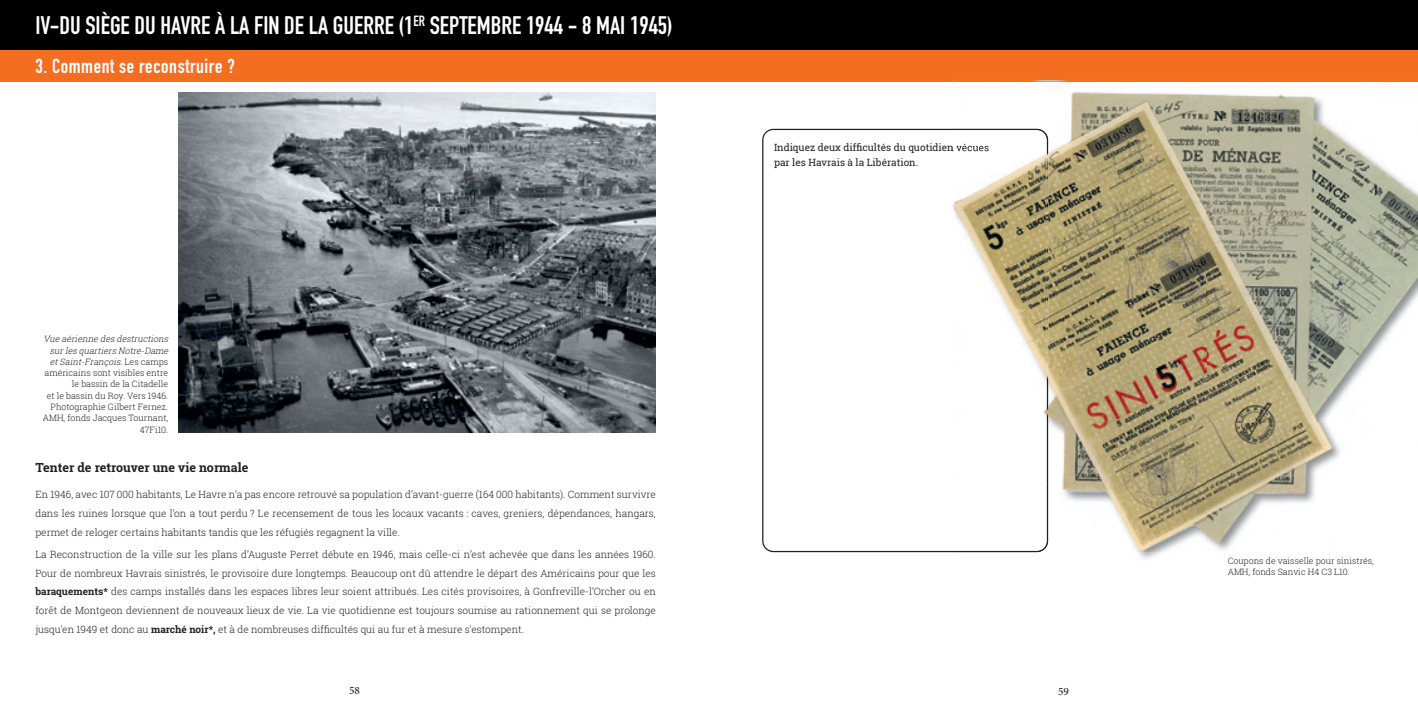
<style>
.page{position:relative;width:1418px;height:709px;background:#fff}
.page>*{position:absolute;margin:0;border:0;box-sizing:border-box;transform-origin:0 0}
.t1{font:700 25px "DIN Condensed";color:#fff}
.t2{font:700 20px "DIN Condensed";letter-spacing:.03em;color:#fff}
.t3{font:700 12.5px "Roboto Slab";color:#231f20}
.t4{font:500 11.25px "Minion Pro";color:#231f20}
.t5{font:300 10px/18.8px "Roboto Slab";color:#231f20;text-align:justify}
.t6{font:10px/15px "Roboto Slab";color:#231f20}
.t7{font:300 8.75px/11.2px "Roboto Slab";color:#231f20;text-align:right}
.s1{font-style:italic}
.s2{font-weight:700}
</style>
<div class="page">
<div style="left:691px;top:39px;width:726px;height:43px;background:#f36e21"></div>
<div style="left:691px;top:0;width:726px;height:50px;background:#000"></div>
<div style="left:0;top:39px;width:726px;height:43px;background:#f36e21"></div>
<div style="left:0;top:0;width:726px;height:50px;background:#000"></div>
<img style="left:179px;top:92px;width:477px;height:340px">
<svg style="left:762px;top:129px;width:190px;height:423px"></svg>
<img style="left:952px;top:80px;width:465px;height:479px">
<img style="left:952px;top:552px;width:85px;height:1px">
<img style="left:952px;top:129px;width:96px;height:423px">
<img style="left:952px;top:143px;width:36px;height:10px">
<h1 class="t1" style="left:35px;top:8px;width:639px">IV-DU SIÈGE DU HAVRE À LA FIN DE LA GUERRE (1<sup>ER</sup> SEPTEMBRE 1944 - 8 MAI 1945)</h1>
<h2 class="t2" style="left:35px;top:52px;width:201px">3. Comment se reconstruire ?</h2>
<p class="t7" style="left:43px;top:333px;width:129px"><span class="s1">Vue aérienne desdestructions surlesquartiersNotre-Dame etSaint-François.</span>L e s c a m p s américains sont visibles entre le bassin de la Citadelle<br>et le bassin du Roy. Vers 1946.<br>Photographie Gilbert Fernez.<br>AMH, fonds Jacques Tournant,<br>47Fi10.</p>
<p class="t3" style="left:35px;top:459px;width:214px">Tenter de retrouver une vie normale</p>
<p class="t5" style="left:35px;top:485px;width:622px">En 1946, avec 107 000 habitants, Le Havre n’a pas encore retrouvé sa population d’avant-guerre (164 000 habitants). Comment survivre dans les ruines lorsque que l’on a tout perdu ? Le recensement de tous les locaux vacants : caves, greniers, dépendances, hangars, permet de reloger certains habitants tandis que les réfugiés regagnent la ville.</p>
<p class="t5" style="left:35px;top:544px;width:622px">La Reconstruction de la ville sur les plans d’Auguste Perret débute en 1946, mais celle-ci n’est achevée que dans les années 1960.<br>Pour de nombreux Havrais sinistrés, le provisoire dure longtemps. Beaucoup ont dû attendre le départ des Américains pour que les <span class="s2">baraquements*</span> des camps installés dans les espaces libres leur soient attribués. Les cités provisoires, à Gonfreville-l’Orcher ou en forêt de Montgeon deviennent de nouveaux lieux de vie. La vie quotidienne est toujours soumise au rationnement qui se prolonge jusqu’en 1949 et donc au <span class="s2">marché noir*,</span> et à de nombreuses difficultés qui au fur et à mesure s’estompent.</p>
<p class="t6" style="left:774px;top:140px;width:216px">Indiquez deux difficultés du quotidien vécues par les Havrais à la Libération.</p>
<p class="t4" style="left:349px;top:683px;width:12px">58</p>
<p class="t4" style="left:1058px;top:684px;width:12px">59</p>
<p class="t7" style="left:1227px;top:555px;width:148px;text-align:left">Coupons de vaisselle pour sinistrés,<br>AMH, fonds Sanvic H4 C3 L10.</p>
</div>
